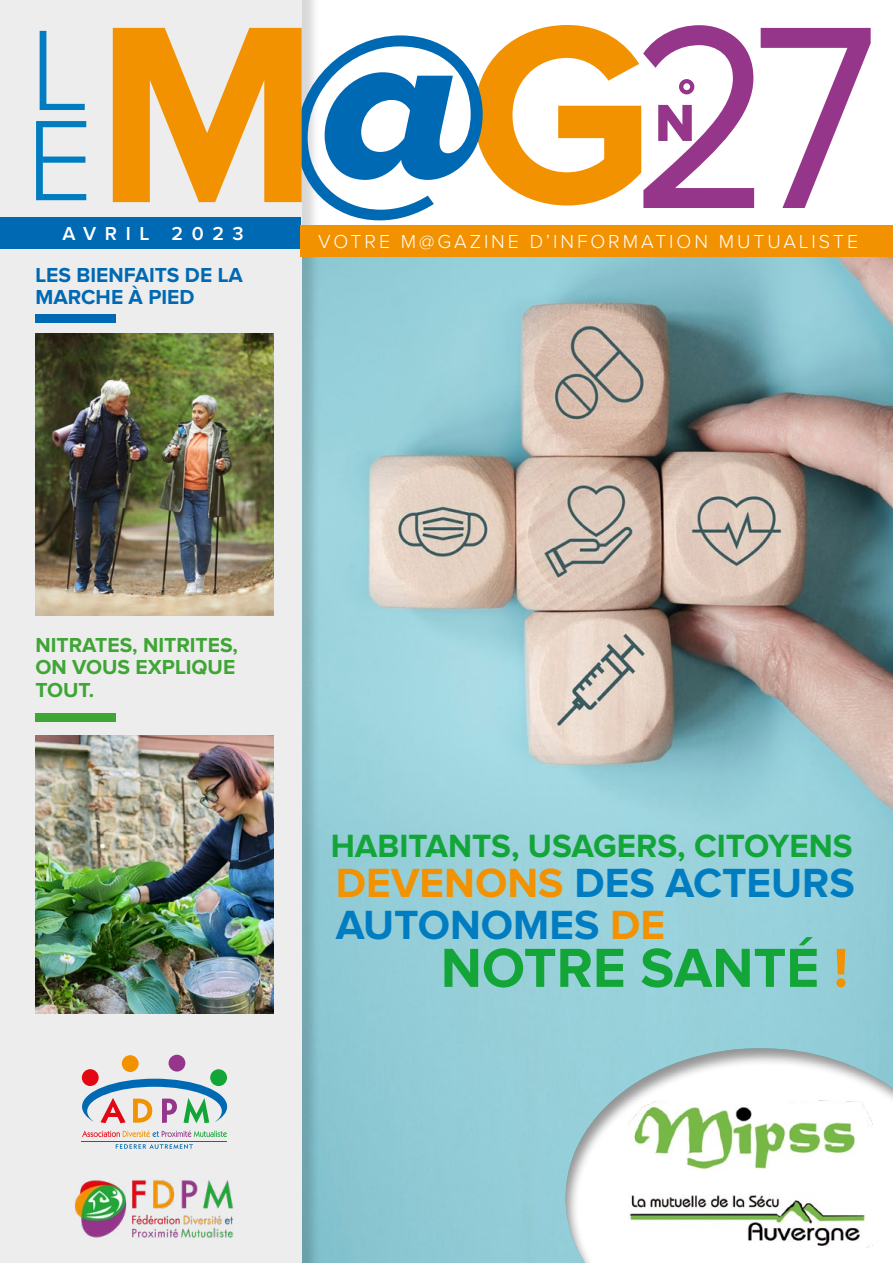
<style>
.page{position:relative;width:893px;height:1263px;background:#fff}
.page>*{position:absolute;margin:0;border:0;box-sizing:border-box;transform-origin:0 0}
.t1{font:270px "Proxima Nova";color:#96368b;scale:.9 1}
.t2{font:700 57px "Proxima Nova";color:#13a538}
.t3{font:700 42.3px/42.3px "Proxima Nova";color:#007cc1}
.t4{font:700 33.3px "Proxima Nova";color:#13a538}
.t5{font:700 21px/22.5px "Proxima Nova";color:#3fa535}
.t6{font:700 21px/22.5px "Proxima Nova";color:#0069b4}
.t7{font:300 19.5px "Proxima Nova";letter-spacing:.15em;color:#fff}
.t8{font:600 19.5px "Proxima Nova";letter-spacing:.44em;color:#fff}
.s1{color:#f39200}
</style>
<div class="page">
<img style="left:320px;top:257px;width:573px;height:1006px">
<div style="left:0;top:0;width:320px;height:1263px;background:#000;opacity:.16"></div>
<div style="left:0;top:0;width:301px;height:1263px;background:#ededed"></div>
<img style="left:35px;top:736px;width:239px;height:278px">
<svg style="left:658px;top:105px;width:34px;height:36px"></svg>
<svg style="left:113px;top:25px;width:528px;height:195px"></svg>
<svg style="left:40px;top:31px;width:45px;height:79px"></svg>
<svg style="left:36px;top:121px;width:50px;height:79px"></svg>
<div style="left:0;top:217px;width:301px;height:32px;background:#0069b4"></div>
<div style="left:301px;top:226px;width:592px;height:31px;background:#f39200"></div>
<svg style="left:679px;top:79px;width:15px;height:15px"></svg>
<div style="left:82px;top:1069px;width:17px;height:17px;background:#e30613;border-radius:50%"></div>
<div style="left:122px;top:1055px;width:17px;height:17px;background:#f39200;border-radius:50%"></div>
<div style="left:210px;top:1069px;width:17px;height:17px;background:#13a538;border-radius:50%"></div>
<div style="left:169px;top:1055px;width:16px;height:16px;background:#96368b;border-radius:50%"></div>
<svg style="left:82px;top:1079px;width:145px;height:44px"></svg>
<svg style="left:82px;top:1130px;width:145px;height:7px"></svg>
<svg style="left:116px;top:1144px;width:77px;height:5px"></svg>
<hr style="left:82px;top:1141px;width:145px;height:1px;background:#0069b4">
<img style="left:75px;top:1180px;width:159px;height:58px">
<div style="left:35px;top:315px;width:81px;height:8px;background:#0069b4"></div>
<div style="left:35px;top:714px;width:81px;height:8px;background:#3fa535"></div>
<img style="left:35px;top:334px;width:239px;height:282px">
<div style="left:552px;top:1038px;width:341px;height:225px;background:#000;opacity:.42"></div>
<img style="left:628px;top:1100px;width:245px;height:147px">
<p class="t8" style="left:62px;top:222px;width:183px">AVRIL 2023</p>
<p class="t6" style="left:35px;top:264px;width:209px">LES BIENFAITS DE LA<br>MARCHE À PIED</p>
<h1 class="t1" style="left:630px;top:-37px;width:276px">27</h1>
<p class="t7" style="left:318px;top:231px;width:541px">VOTRE M@GAZINE D’INFORMATION MUTUALISTE</p>
<p class="t5" style="left:35px;top:634px;width:204px">NITRATES, NITRITES,<br>ON VOUS EXPLIQUE<br>TOUT.</p>
<h3 class="t4" style="left:331px;top:831px;width:523px">HABITANTS, USAGERS, CITOYENS</h3>
<h3 class="t3" style="left:336px;top:864px;width:521px"><span class="s1">DEVENONS</span> DES ACTEURS<br>AUTONOMES <span class="s1">DE</span></h3>
<h2 class="t2" style="left:441px;top:942px;width:409px">NOTRE SANTÉ <span class="s1">!</span></h2>
</div>
